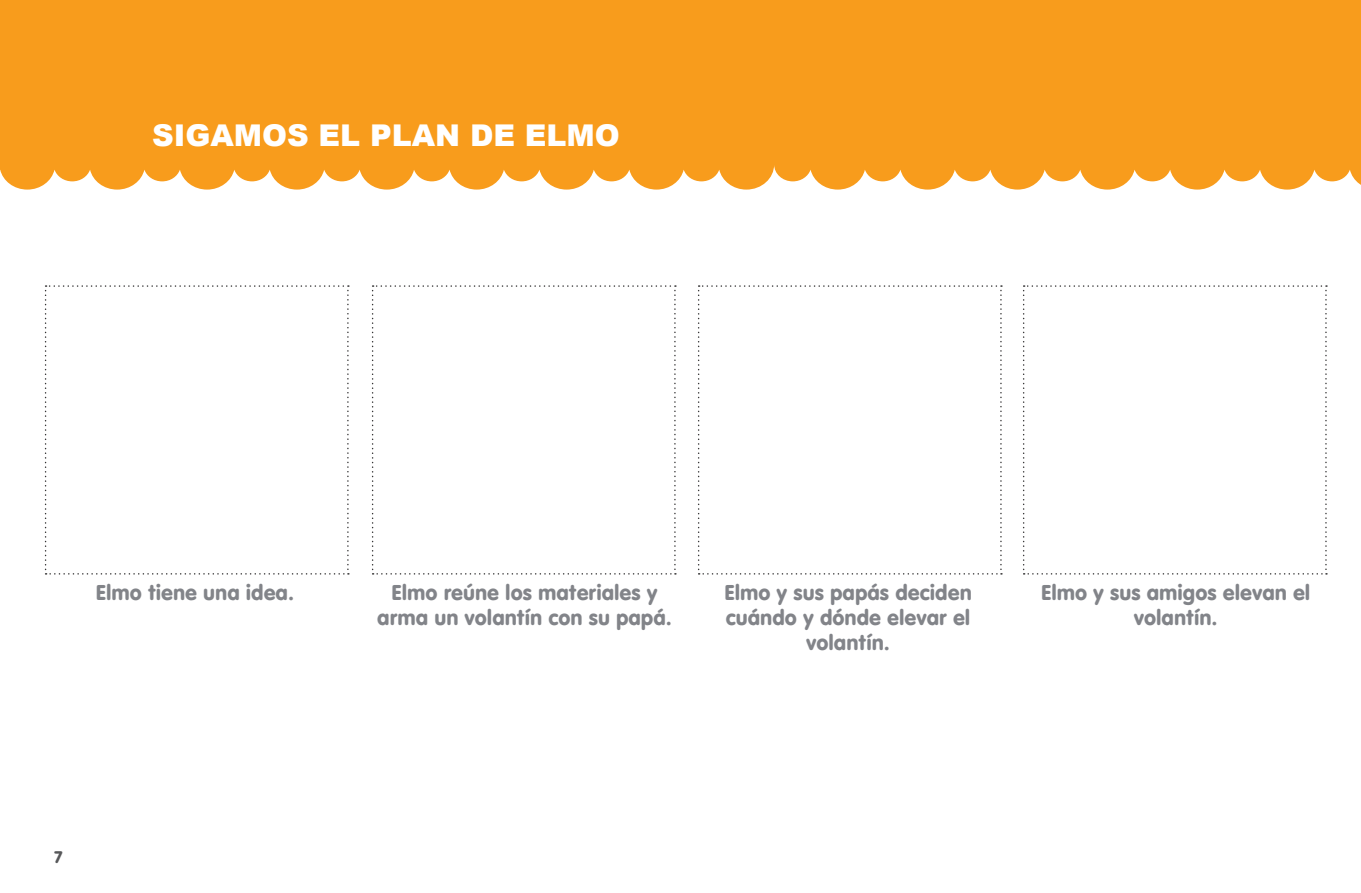
<style>
.page{position:relative;width:1361px;height:893px;background:#fff}
.page>*{position:absolute;margin:0;border:0;box-sizing:border-box;transform-origin:0 0}
.t1{font:900 30px "Arial";color:#fff}
.t2{font:900 21px/25.2px "Sesame Wkshp";color:#828489;text-align:center}
.t3{font:900 16.5px "Sesame Wkshp";color:#57585a}
</style>
<div class="page">
<div style="left:0;top:0;width:1361px;height:190px;background:#f89c1c"></div>
<svg style="left:45px;top:285px;width:304px;height:290px"></svg>
<svg style="left:698px;top:285px;width:304px;height:290px"></svg>
<svg style="left:372px;top:285px;width:304px;height:290px"></svg>
<svg style="left:1023px;top:285px;width:304px;height:290px"></svg>
<h1 class="t1" style="left:152px;top:113px;width:469px">SIGAMOS EL PLAN DE ELMO</h1>
<p class="t2" style="left:96px;top:580px;width:200px">Elmo tiene una idea.</p>
<p class="t2" style="left:724px;top:580px;width:249px">Elmo y sus papás deciden cuándo y dónde elevar el volantín.</p>
<p class="t2" style="left:377px;top:580px;width:296px">Elmo reúne los materiales y arma un volantín con su papá.</p>
<p class="t2" style="left:1041px;top:580px;width:271px">Elmo y sus amigos elevan el volantín.</p>
<p class="t3" style="left:54px;top:847px;width:10px">7</p>
</div>
